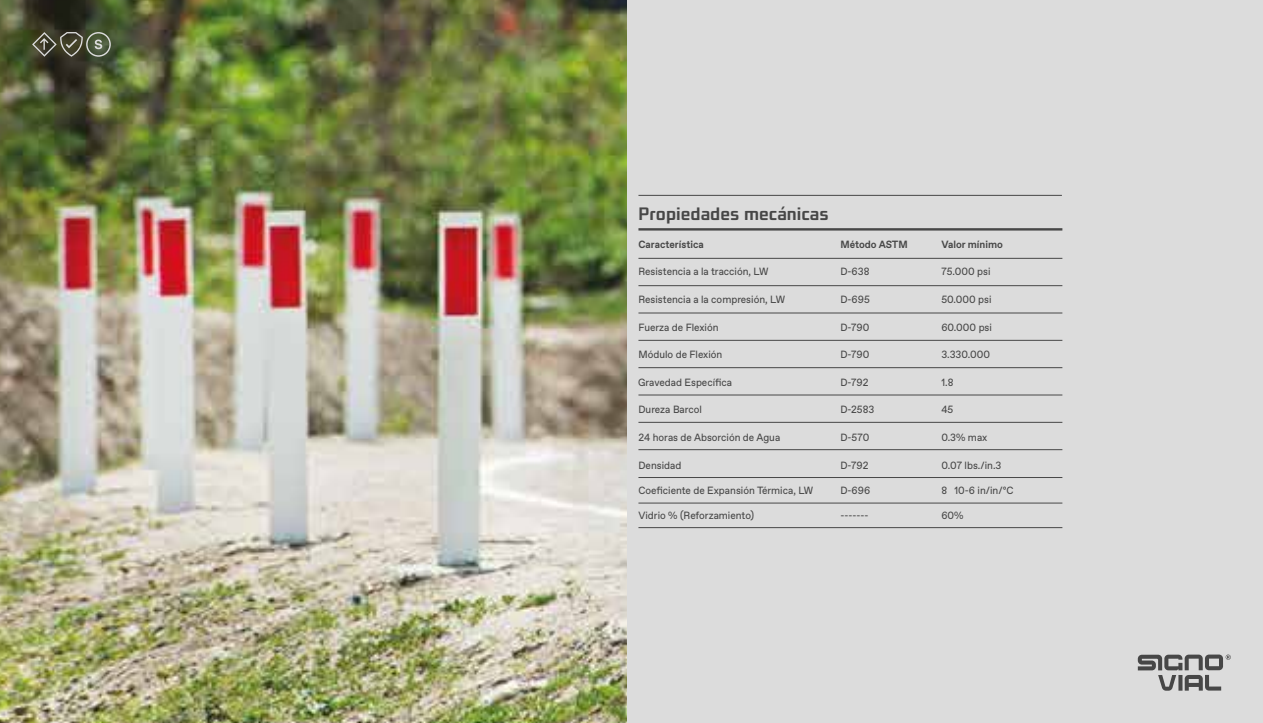
<style>
.page{position:relative;width:1263px;height:723px;background:#fff}
.page>*{position:absolute;margin:0;border:0;box-sizing:border-box;transform-origin:0 0}
.t1{font:18px "Bunken Tech Sans Pro Se Bd";color:#474747;scale:.96 1}
.t2{font:10.5px "Favorit";color:#474747;scale:.96 1}
.t3{font:700 10.5px "Favorit";color:#474747;scale:.96 1}
</style>
<div class="page">
<div style="left:595px;top:0;width:668px;height:723px;background:#dcdcdc"></div>
<img style="left:0;top:0;width:626px;height:723px">
<svg style="left:1138px;top:654px;width:93px;height:37px"></svg>
<hr style="left:638px;top:195px;width:424px;height:1px;background:#474747">
<hr style="left:638px;top:228px;width:424px;height:3px;background:#474747">
<hr style="left:638px;top:258px;width:424px;height:1px;background:#474747">
<hr style="left:638px;top:285px;width:424px;height:1px;background:#474747">
<hr style="left:638px;top:313px;width:424px;height:1px;background:#474747">
<hr style="left:638px;top:340px;width:424px;height:1px;background:#474747">
<hr style="left:638px;top:367px;width:424px;height:1px;background:#474747">
<hr style="left:638px;top:395px;width:424px;height:1px;background:#474747">
<hr style="left:638px;top:422px;width:424px;height:1px;background:#474747">
<hr style="left:638px;top:449px;width:424px;height:1px;background:#474747">
<hr style="left:638px;top:477px;width:424px;height:1px;background:#474747">
<hr style="left:638px;top:503px;width:424px;height:1px;background:#474747">
<hr style="left:638px;top:527px;width:424px;height:1px;background:#474747">
<svg style="left:32px;top:32px;width:79px;height:25px"></svg>
<h1 class="t1" style="left:638px;top:202px;width:200px">Propiedades mecánicas</h1>
<p class="t3" style="left:638px;top:238px;width:70px">Característica</p>
<p class="t3" style="left:840px;top:238px;width:72px">Método ASTM</p>
<p class="t2" style="left:638px;top:265px;width:137px">Resistencia a la tracción, LW</p>
<p class="t2" style="left:638px;top:292px;width:154px">Resistencia a la compresión, LW</p>
<p class="t2" style="left:638px;top:320px;width:85px">Fuerza de Flexión</p>
<p class="t2" style="left:638px;top:347px;width:89px">Módulo de Flexión</p>
<p class="t2" style="left:638px;top:375px;width:99px">Gravedad Específica</p>
<p class="t2" style="left:638px;top:402px;width:68px">Dureza Barcol</p>
<p class="t2" style="left:638px;top:430px;width:149px">24 horas de Absorción de Agua</p>
<p class="t2" style="left:840px;top:265px;width:32px">D-638</p>
<p class="t2" style="left:840px;top:292px;width:32px">D-695</p>
<p class="t2" style="left:840px;top:320px;width:32px">D-790</p>
<p class="t2" style="left:840px;top:347px;width:32px">D-790</p>
<p class="t2" style="left:840px;top:375px;width:31px">D-792</p>
<p class="t2" style="left:840px;top:402px;width:37px">D-2583</p>
<p class="t2" style="left:840px;top:430px;width:32px">D-570</p>
<p class="t3" style="left:941px;top:238px;width:66px">Valor mínimo</p>
<p class="t2" style="left:941px;top:265px;width:53px">75.000 psi</p>
<p class="t2" style="left:941px;top:292px;width:54px">50.000 psi</p>
<p class="t2" style="left:941px;top:320px;width:54px">60.000 psi</p>
<p class="t2" style="left:941px;top:347px;width:52px">3.330.000</p>
<p class="t2" style="left:941px;top:375px;width:14px">1.8</p>
<p class="t2" style="left:941px;top:402px;width:14px">45</p>
<p class="t2" style="left:941px;top:430px;width:50px">0.3% max</p>
<p class="t2" style="left:638px;top:458px;width:46px">Densidad</p>
<p class="t2" style="left:840px;top:458px;width:31px">D-792</p>
<p class="t2" style="left:941px;top:458px;width:64px">0.07 lbs./in.3</p>
<p class="t2" style="left:638px;top:483px;width:184px">Coeficiente de Expansión Térmica, LW</p>
<p class="t2" style="left:840px;top:483px;width:33px">D-696</p>
<p class="t2" style="left:941px;top:483px;width:77px">8 10-6 in/in/ºC</p>
<p class="t2" style="left:638px;top:508px;width:122px">Vidrio % (Reforzamiento)</p>
<p class="t2" style="left:840px;top:508px;width:31px">-------</p>
<p class="t2" style="left:941px;top:508px;width:25px">60%</p>
</div>
